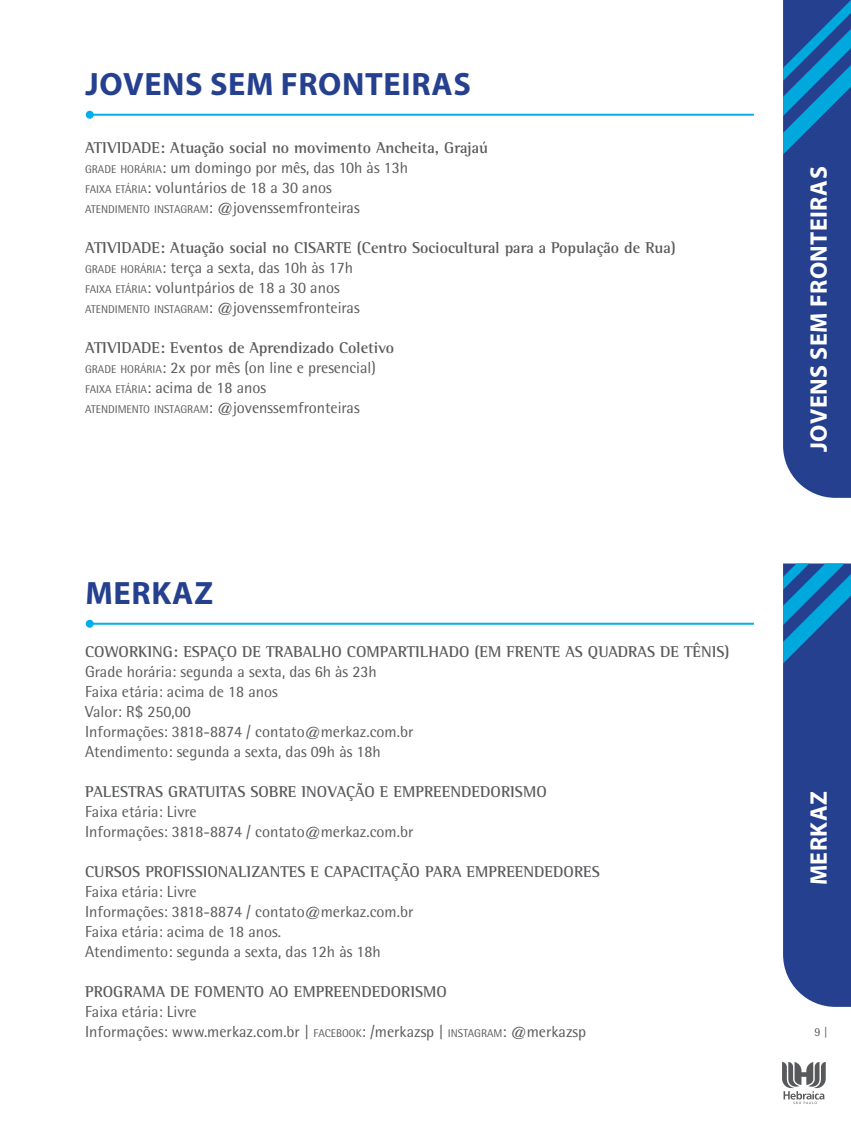
<style>
.page{position:relative;width:851px;height:1134px;background:#fff}
.page>*{position:absolute;margin:0;border:0;box-sizing:border-box;transform-origin:0 0}
.t1{font:700 32.4px "Myriad Pro";letter-spacing:.02em;color:#25408f}
.t2{font:700 24px "Myriad Pro";letter-spacing:.02em;color:#fff}
.t3{font:16px/20px "Rotis Semi Sans Std";color:#58595b}
.t4{font:700 16px "Rotis Semi Serif Std";color:#58595b}
.t5{font:12px "Rotis Semi Sans Std";color:#58595b}
.t6{font:11.2px "Rotis Semi Sans Std";color:#58595b}
.s1{font-size:11.2px}
.s2{font-style:inherit}
.s3{font-size:16px}
</style>
<div class="page">
<svg style="left:782px;top:1062px;width:43px;height:42px"></svg>
<svg style="left:783px;top:0;width:67px;height:498px;background:#254e99"></svg>
<svg style="left:783px;top:563px;width:67px;height:444px;background:#264d98"></svg>
<hr style="left:90px;top:114px;width:663px;height:2px;background:#00aeef">
<div style="left:86px;top:111px;width:8px;height:8px;background:#00aeef;border-radius:50%"></div>
<hr style="left:90px;top:623px;width:663px;height:2px;background:#00aeef">
<div style="left:86px;top:620px;width:8px;height:8px;background:#00aeef;border-radius:50%"></div>
<h1 class="t1" style="left:85px;top:63px;width:387px">JOVENS SEM FRONTEIRAS</h1>
<p class="t4" style="left:85px;top:138px;width:404px">ATIVIDADE: Atuação social no movimento Ancheita, Grajaú</p>
<p class="t3" style="left:85px;top:157px;width:324px"><span class="s1">GRADE HORÁRIA</span><span class="s2">:</span> um domingo por mês, das 10h às 13h<br><span class="s1">FAIXA ETÁRIA</span><span class="s2">:</span> voluntários de 18 a 30 anos</p>
<p class="t6" style="left:85px;top:203px;width:276px">ATENDIMENTO INSTAGRAM<span class="s3">:</span> <span class="s3">@jovenssemfronteiras</span></p>
<p class="t4" style="left:85px;top:238px;width:592px">ATIVIDADE: Atuação social no CISARTE (Centro Sociocultural para a População de Rua)</p>
<p class="t3" style="left:85px;top:257px;width:269px"><span class="s1">GRADE HORÁRIA</span><span class="s2">:</span> terça a sexta, das 10h às 17h<br><span class="s1">FAIXA ETÁRIA</span><span class="s2">:</span> voluntpários de 18 a 30 anos</p>
<p class="t6" style="left:85px;top:303px;width:276px">ATENDIMENTO INSTAGRAM<span class="s3">:</span> <span class="s3">@jovenssemfronteiras</span></p>
<p class="t4" style="left:85px;top:338px;width:310px">ATIVIDADE: Eventos de Aprendizado Coletivo</p>
<p class="t3" style="left:85px;top:357px;width:292px"><span class="s1">GRADE HORÁRIA</span><span class="s2">:</span> 2x por mês (on line e presencial)<br><span class="s1">FAIXA ETÁRIA</span><span class="s2">:</span> acima de 18 anos</p>
<p class="t6" style="left:85px;top:403px;width:276px">ATENDIMENTO INSTAGRAM<span class="s3">:</span> <span class="s3">@jovenssemfronteiras</span></p>
<h1 class="t1" style="left:85px;top:572px;width:129px">MERKAZ</h1>
<p class="t4" style="left:85px;top:642px;width:645px">COWORKING: ESPAÇO DE TRABALHO COMPARTILHADO (EM FRENTE AS QUADRAS DE TÊNIS)</p>
<p class="t3" style="left:85px;top:662px;width:330px">Grade horária: segunda a sexta, das 6h às 23h Faixa etária: acima de 18 anos<br>Valor: R$ 250,00<br>Informações: 3818-8874 / contato@merkaz.com.br Atendimento: segunda a sexta, das 09h às 18h</p>
<p class="t4" style="left:85px;top:782px;width:463px">PALESTRAS GRATUITAS SOBRE INOVAÇÃO E EMPREENDEDORISMO</p>
<p class="t3" style="left:85px;top:802px;width:330px">Faixa etária: Livre<br>Informações: 3818-8874 / contato@merkaz.com.br</p>
<p class="t4" style="left:85px;top:862px;width:516px">CURSOS PROFISSIONALIZANTES E CAPACITAÇÃO PARA EMPREENDEDORES</p>
<p class="t3" style="left:85px;top:882px;width:330px">Faixa etária: Livre<br>Informações: 3818-8874 / contato@merkaz.com.br Faixa etária: acima de 18 anos.<br>Atendimento: segunda a sexta, das 12h às 18h</p>
<p class="t4" style="left:85px;top:982px;width:363px">PROGRAMA DE FOMENTO AO EMPREENDEDORISMO</p>
<p class="t3" style="left:85px;top:1002px;width:502px">Faixa etária: Livre<br>Informações: www.merkaz.com.br | <span class="s1">FACEBOOK</span><span class="s2">:</span> /merkazsp | <span class="s1">INSTAGRAM</span><span class="s2">:</span> @merkazsp</p>
<h2 class="t2" style="left:803px;top:452px;width:287px;rotate:-90deg">JOVENS SEM FRONTEIRAS</h2>
<h2 class="t2" style="left:803px;top:885px;width:96px;rotate:-90deg">MERKAZ</h2>
<p class="t5" style="left:814px;top:1025px;width:15px">9 |</p>
</div>
